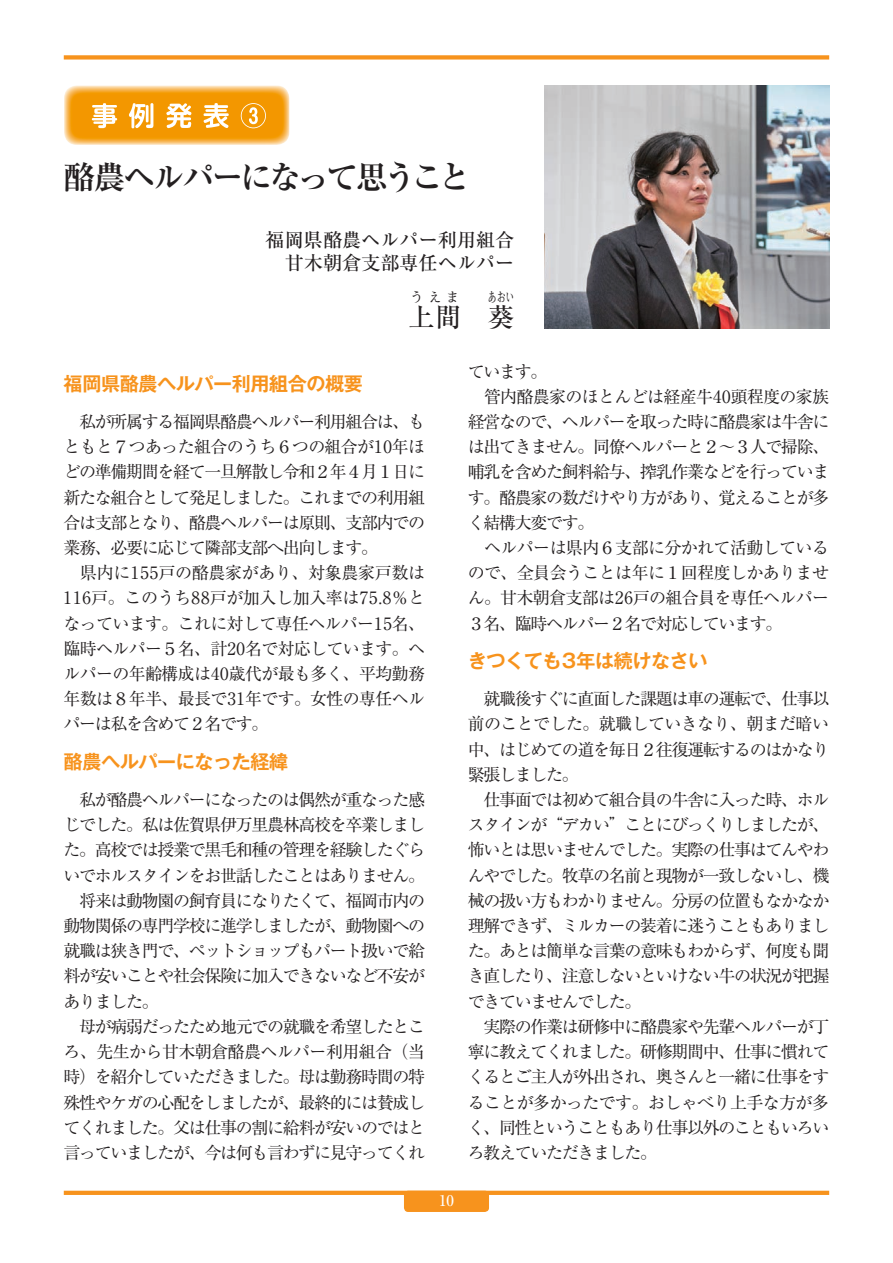
<style>
.page{position:relative;width:893px;height:1263px;background:#fff}
.page>*{position:absolute;margin:0;border:0;box-sizing:border-box;transform-origin:0 0}
.t1{font:700 31.95px "Ryumin Pro";letter-spacing:-.1em;color:#231f20}
.t2{font:500 26.55px "Ryumin Pro";color:#231f20}
.t3{font:700 19.2px "Gothic MB101 Pro De";letter-spacing:-.025em;color:#f7931d}
.t4{font:500 19.2px/23.4px "Ryumin Pro";color:#231f20;text-align:right}
.t5{font:16.95px/25.2px "Ryumin Pro";letter-spacing:-.08em;color:#231f20}
.t6{font:16.95px/25.2px "Ryumin Pro";letter-spacing:-.04em;color:#231f20}
.t7{font:500 14.85px "Ryumin Pro";color:#fff}
.t8{font:500 13.35px "Ryumin Pro";letter-spacing:.165em;color:#231f20}
.t9{font:500 13.35px "Ryumin Pro";letter-spacing:.165em;color:#231f20;scale:.67 1}
</style>
<div class="page">
<hr style="left:64px;top:1191px;width:765px;height:4px;background:#f7931d">
<div style="left:404px;top:1191px;width:85px;height:21px;background:#f7931d;border-radius:4px"></div>
<div style="left:64px;top:55px;width:765px;height:5px;background:#f7931d"></div>
<img style="left:544px;top:85px;width:285px;height:244px">
<img style="left:64px;top:85px;width:225px;height:60px">
<img style="left:92px;top:103px;width:174px;height:25px">
<h1 class="t1" style="left:63px;top:152px;width:409px">酪農ヘルパーになって思うこと</h1>
<p class="t4" style="left:266px;top:227px;width:250px">福岡県酪農ヘルパー利用組合甘木朝倉支部専任ヘルパー</p>
<h2 class="t2" style="left:408px;top:296px;width:108px">上間　葵</h2>
<p class="t8" style="left:410px;top:286px;width:50px">うえま</p>
<p class="t9" style="left:488px;top:286px;width:41px">あおい</p>
<p class="t3" style="left:64px;top:368px;width:301px">福岡県酪農ヘルパー利用組合の概要</p>
<p class="t6" style="left:64px;top:408px;width:363px">　私が所属する福岡県酪農ヘルパー利用組合は、もともと７つあった組合のうち６つの組合が10年ほどの準備期間を経て一旦解散し令和２年４月１日に新たな組合として発足しました。これまでの利用組合は支部となり、酪農ヘルパーは原則、支部内での業務、必要に応じて隣部支部へ出向します。<br>　県内に155戸の酪農家があり、対象農家戸数は<br>116戸。このうち88戸が加入し加入率は75.8％となっています。これに対して専任ヘルパー15名、臨時ヘルパー５名、計20名で対応しています。ヘルパーの年齢構成は40歳代が最も多く、平均勤務年数は８年半、最長で31年です。女性の専任ヘルパーは私を含めて２名です。</p>
<p class="t3" style="left:64px;top:746px;width:226px">酪農ヘルパーになった経緯</p>
<p class="t5" style="left:64px;top:786px;width:363px">　私が酪農ヘルパーになったのは偶然が重なった感じでした。私は佐賀県伊万里農林高校を卒業しました。高校では授業で黒毛和種の管理を経験したぐらいでホルスタインをお世話したことはありません。　将来は動物園の飼育員になりたくて、福岡市内の動物関係の専門学校に進学しましたが、動物園への就職は狭き門で、ペットショップもパート扱いで給料が安いことや社会保険に加入できないなど不安がありました。<br>　母が病弱だったため地元での就職を希望したところ、先生から甘木朝倉酪農ヘルパー利用組合（当時）を紹介していただきました。母は勤務時間の特殊性やケガの心配をしましたが、最終的には賛成してくれました。父は仕事の割に給料が安いのではと言っていましたが、今は何も言わずに見守ってくれ</p>
<p class="t7" style="left:439px;top:1189px;width:16px">10</p>
<p class="t5" style="left:468px;top:357px;width:363px">ています。<br>　管内酪農家のほとんどは経産牛40頭程度の家族経営なので、ヘルパーを取った時に酪農家は牛舎には出てきません。同僚ヘルパーと２～３人で掃除、哺乳を含めた飼料給与、搾乳作業などを行っています。酪農家の数だけやり方があり、覚えることが多く結構大変です。<br>　ヘルパーは県内６支部に分かれて活動しているので、全員会うことは年に１回程度しかありません。甘木朝倉支部は26戸の組合員を専任ヘルパー<br>３名、臨時ヘルパー２名で対応しています。</p>
<p class="t3" style="left:468px;top:645px;width:242px">きつくても3年は続けなさい</p>
<p class="t5" style="left:468px;top:685px;width:363px">　就職後すぐに直面した課題は車の運転で、仕事以前のことでした。就職していきなり、朝まだ暗い中、はじめての道を毎日２往復運転するのはかなり緊張しました。<br>　仕事面では初めて組合員の牛舎に入った時、ホルスタインが“デカい”ことにびっくりしましたが、怖いとは思いませんでした。実際の仕事はてんやわんやでした。牧草の名前と現物が一致しないし、機械の扱い方もわかりません。分房の位置もなかなか理解できず、ミルカーの装着に迷うこともありました。あとは簡単な言葉の意味もわからず、何度も聞き直したり、注意しないといけない牛の状況が把握できていませんでした。<br>　実際の作業は研修中に酪農家や先輩ヘルパーが丁寧に教えてくれました。研修期間中、仕事に慣れてくるとご主人が外出され、奥さんと一緒に仕事をすることが多かったです。おしゃべり上手な方が多く、同性ということもあり仕事以外のこともいろいろ教えていただきました。</p>
</div>
